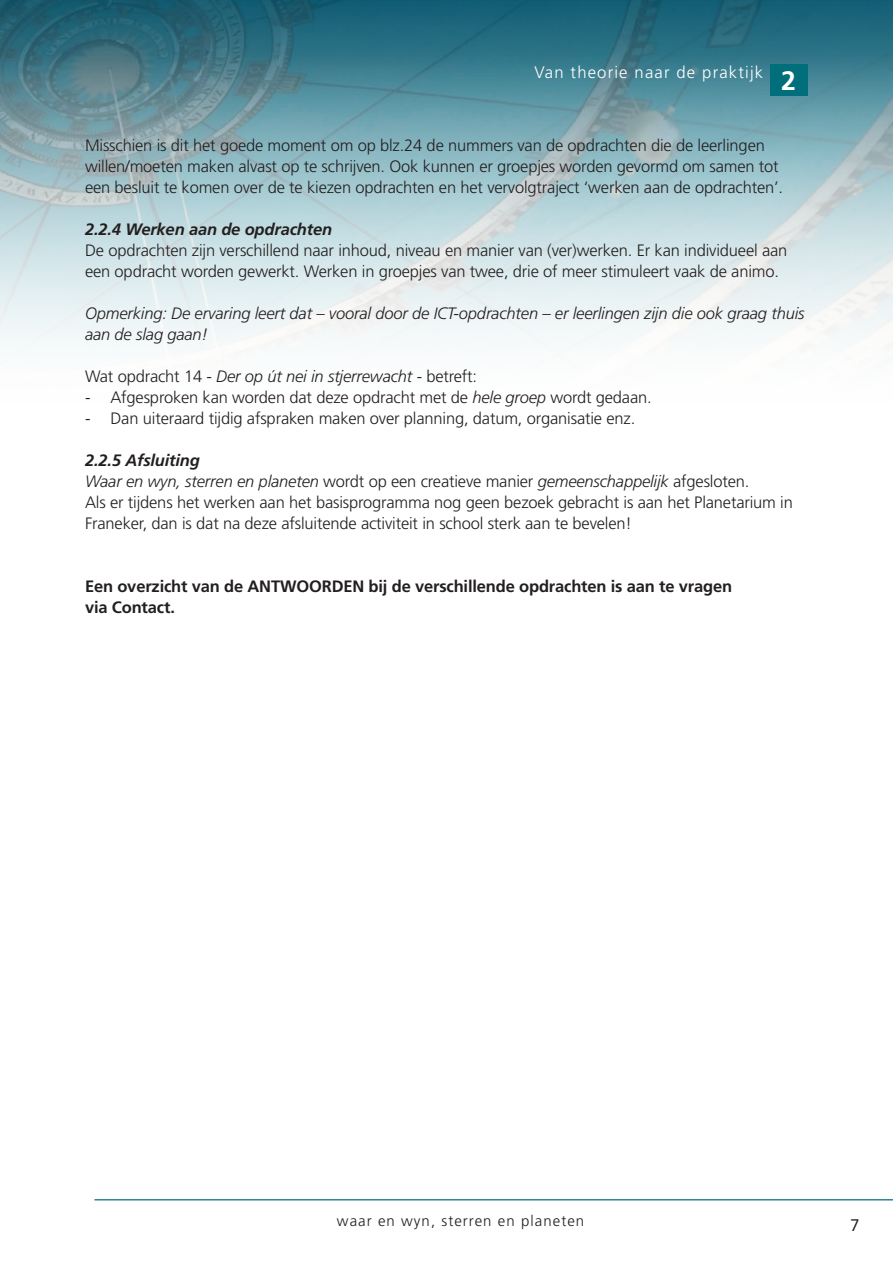
<style>
.page{position:relative;width:893px;height:1263px;background:#fff}
.page>*{position:absolute;margin:0;border:0;box-sizing:border-box;transform-origin:0 0}
.kop{font:700 26.7px "Frutiger";color:#fff}
.plat{font:300 16.65px "Frutiger";letter-spacing:.07em;color:#fff}
.t1{font:16.65px "Avenir";color:#231f20}
.plat-2{font:300 16.5px/21px "Frutiger";letter-spacing:-.01em;color:#231f20}
.plat-3{font:italic 300 16.5px/21px "Frutiger";letter-spacing:-.01em;color:#231f20}
.plat_vet{font:700 16.5px "Frutiger";letter-spacing:-.01em;color:#231f20}
.plat_vet-2{font:italic 700 16.5px "Frutiger";letter-spacing:-.01em;color:#231f20}
.t2{font:300 15px "Frutiger";letter-spacing:.07em;color:#231f20}
.s1{font-style:normal}
.s2{font-style:italic}
</style>
<div class="page">
<img style="left:0;top:0;width:893px;height:56px">
<svg style="left:0;top:56px;width:893px;height:289px;background:#aac7cd"></svg>
<hr style="left:94px;top:1199px;width:799px;height:1px;background:#006e7b">
<div style="left:770px;top:64px;width:38px;height:32px;background:#006e7b"></div>
<p class="plat" style="left:534px;top:63px;width:230px">Van theorie naar de praktijk</p>
<p class="kop" style="left:781px;top:65px;width:16px">2</p>
<p class="plat-2" style="left:85px;top:135px;width:700px">Misschien is dit het goede moment om op blz.24 de nummers van de opdrachten die de leerlingen willen/moeten maken alvast op te schrijven. Ook kunnen er groepjes worden gevormd om samen tot een besluit te komen over de te kiezen opdrachten en het vervolgtraject ‘werken aan de opdrachten’.</p>
<p class="plat_vet-2" style="left:85px;top:220px;width:249px">2.2.4 Werken aan de opdrachten</p>
<p class="plat-2" style="left:85px;top:240px;width:704px">De opdrachten zijn verschillend naar inhoud, niveau en manier van (ver)werken. Er kan individueel aan een opdracht worden gewerkt. Werken in groepjes van twee, drie of meer stimuleert vaak de animo.</p>
<p class="plat-3" style="left:85px;top:303px;width:721px">Opmerking: De ervaring leert dat – vooral door de ICT-opdrachten – er leerlingen zijn die ook graag thuis aan de slag gaan!</p>
<p class="plat-3" style="left:85px;top:366px;width:394px"><span class="s1">Wat opdracht 14 -</span> Der op út nei in stjerrewacht <span class="s1">- betreft:</span></p>
<p class="plat-2" style="left:85px;top:387px;width:568px">- Afgesproken kan worden dat deze opdracht met de <span class="s2">hele groep</span> wordt gedaan.</p>
<p class="plat-2" style="left:85px;top:408px;width:552px">- Dan uiteraard tijdig afspraken maken over planning, datum, organisatie enz.</p>
<p class="plat_vet-2" style="left:85px;top:451px;width:116px">2.2.5 Afsluiting</p>
<p class="plat-3" style="left:85px;top:471px;width:666px">Waar en wyn, sterren en planeten <span class="s1">wordt op een creatieve manier</span> gemeenschappelijk <span class="s1">afgesloten.</span></p>
<p class="plat-2" style="left:85px;top:492px;width:709px">Als er tijdens het werken aan het basisprogramma nog geen bezoek gebracht is aan het Planetarium in<br>Franeker, dan is dat na deze afsluitende activiteit in school sterk aan te bevelen!</p>
<p class="plat_vet" style="left:85px;top:577px;width:649px">Een overzicht van de ANTWOORDEN bij de verschillende opdrachten is aan te vragen</p>
<p class="plat_vet" style="left:85px;top:598px;width:91px">via Contact.</p>
<p class="t2" style="left:337px;top:1212px;width:249px">waar en wyn, sterren en planeten</p>
<p class="t1" style="left:850px;top:1211px;width:11px">7</p>
</div>
